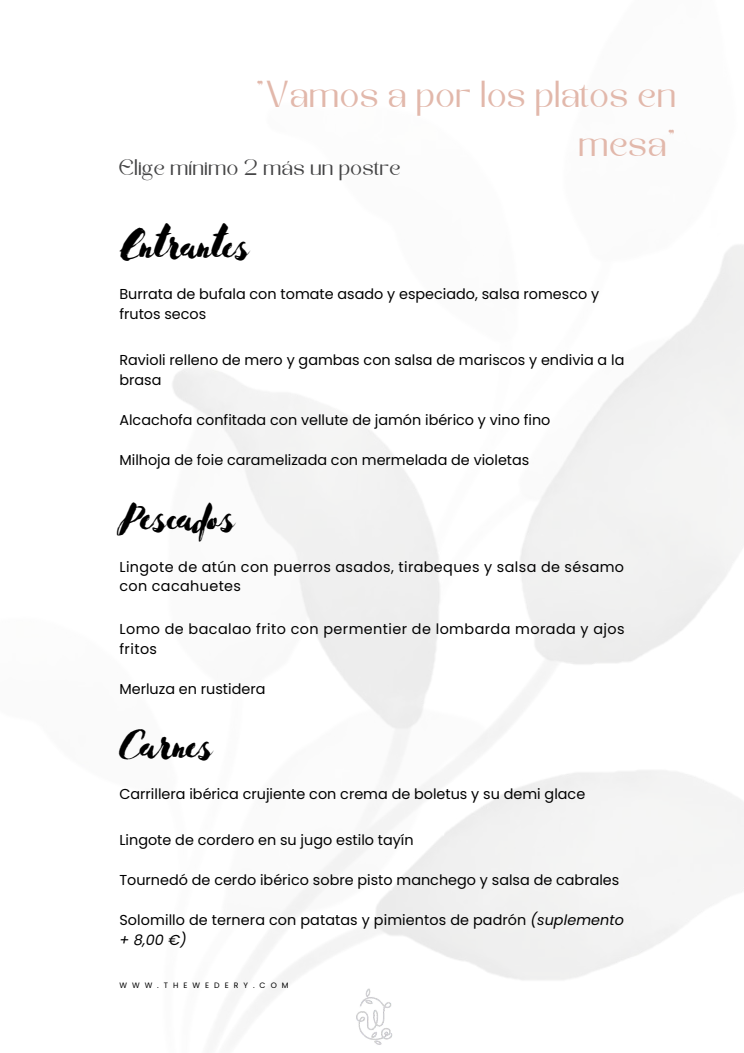
<style>
.page{position:relative;width:744px;height:1053px;background:#fff}
.page>*{position:absolute;margin:0;border:0;box-sizing:border-box;transform-origin:0 0}
.t1{font:45.72px "Advetime";color:#000}
.t2{font:35.04px/48.9px "KENAO";color:#e2b8ab;text-align:right}
.t3{font:21.04px "KENAO";color:#454546}
.t4{font:14.4px/20.1px "Poppins";color:#000}
.t5{font:14.36px/19.8px "Poppins";color:#000}
.t6{font:14.36px/19.8px "Poppins";letter-spacing:.025em;color:#000}
.t7{font:14.36px/19.8px "Poppins";letter-spacing:.03em;color:#000}
.t8{font:7.8px "Poppins";letter-spacing:.64em;color:#000}
.s1{font-style:italic}
</style>
<div class="page">
<img style="left:356px;top:988px;width:37px;height:57px">
<h2 class="t2" style="left:258px;top:73px;width:422px">"Vamos a por los platos en mesa"</h2>
<h3 class="t3" style="left:119px;top:159px;width:284px">Elige mínimo 2 más un postre</h3>
<h1 class="t1" style="left:119px;top:213px;width:130px">Entrantes</h1>
<p class="t5" style="left:119px;top:284px;width:481px">Burrata de bufala con tomate asado y especiado, salsa romesco y frutos secos</p>
<p class="t5" style="left:119px;top:350px;width:506px">Ravioli relleno de mero y gambas con salsa de mariscos y endivia a la brasa</p>
<p class="t5" style="left:119px;top:410px;width:432px">Alcachofa confitada con vellute de jamón ibérico y vino fino</p>
<p class="t5" style="left:119px;top:450px;width:412px">Milhoja de foie caramelizada con mermelada de violetas</p>
<h1 class="t1" style="left:119px;top:486px;width:116px">Pescados</h1>
<p class="t6" style="left:119px;top:556px;width:506px">Lingote de atún con puerros asados, tirabeques y salsa de sésamo con cacahuetes</p>
<p class="t7" style="left:119px;top:619px;width:507px">Lomo de bacalao frito con permentier de lombarda morada y ajos fritos</p>
<p class="t5" style="left:119px;top:679px;width:147px">Merluza en rustidera</p>
<h1 class="t1" style="left:119px;top:713px;width:93px">Carnes</h1>
<p class="t4" style="left:119px;top:784px;width:467px">Carrillera ibérica crujiente con crema de boletus y su demi glace</p>
<p class="t4" style="left:119px;top:829px;width:296px">Lingote de cordero en su jugo estilo tayín</p>
<p class="t4" style="left:119px;top:869px;width:501px">Tournedó de cerdo ibérico sobre pisto manchego y salsa de cabrales</p>
<p class="t4" style="left:119px;top:910px;width:506px">Solomillo de ternera con patatas y pimientos de padrón <span class="s1">(suplemento + 8,00 €)</span></p>
<p class="t8" style="left:119px;top:980px;width:171px">WWW.THEWEDERY.COM</p>
</div>
